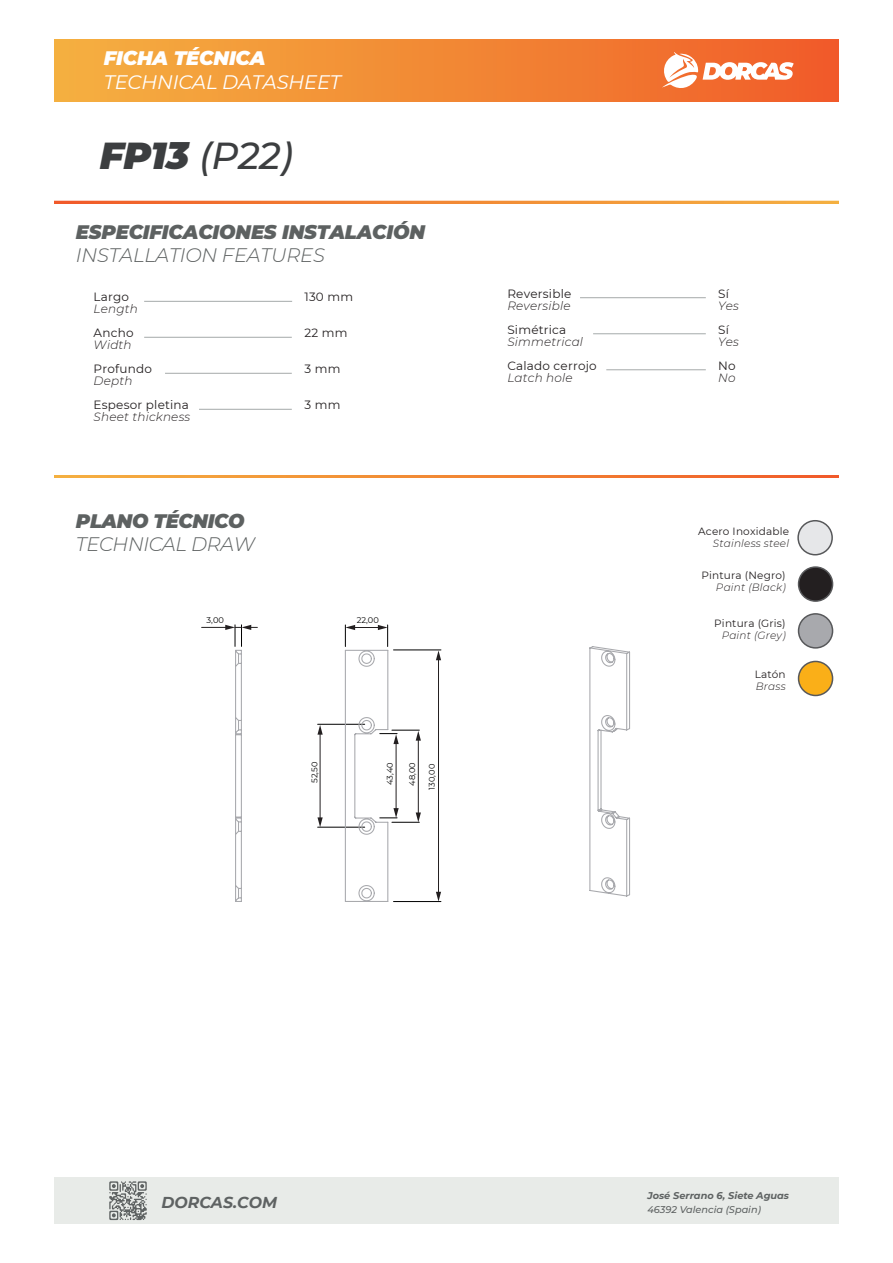
<style>
.page{position:relative;width:893px;height:1263px;background:#fff}
.page>*{position:absolute;margin:0;border:0;box-sizing:border-box;transform-origin:0 0}
.t1{font:italic 500 37.5px "Montserrat";color:#3c3e40}
.t2{font:italic 900 19.5px "Montserrat";letter-spacing:-.01em;color:#5d6161}
.t3{font:italic 300 19.5px "Montserrat";letter-spacing:-.01em;color:#5d6161}
.t4{font:italic 19.5px "Montserrat";letter-spacing:-.01em;color:#fff}
.t5{font:italic 900 19.5px "Montserrat";letter-spacing:-.01em;color:#fff}
.t6{font:italic 700 15.75px "Montserrat";color:#5e6262}
.t7{font:12px "Montserrat";letter-spacing:.015em;color:#231f20}
.t8{font:italic 300 12px "Montserrat";letter-spacing:.015em;color:#231f20}
.t9{font:10.5px "Montserrat";letter-spacing:.015em;color:#231f20}
.t10{font:italic 300 10.5px "Montserrat";letter-spacing:.015em;color:#231f20}
.t11{font:italic 700 9.75px "Montserrat";color:#5e6262}
.t12{font:italic 500 9.75px "Montserrat";color:#5e6262}
.t13{font:8.25px "Montserrat";color:#000001}
.s1{font-weight:900}
</style>
<div class="page">
<hr style="left:144px;top:301px;width:148px;height:1px;background:#afb3b3">
<hr style="left:144px;top:337px;width:148px;height:1px;background:#afb3b3">
<hr style="left:165px;top:373px;width:127px;height:1px;background:#afb3b3">
<div style="left:54px;top:1178px;width:785px;height:46px;background:#e8ebe8"></div>
<img style="left:55px;top:201px;width:784px;height:3px">
<img style="left:54px;top:39px;width:785px;height:63px">
<svg style="left:661px;top:52px;width:133px;height:39px"></svg>
<svg style="left:109px;top:1181px;width:38px;height:39px"></svg>
<hr style="left:593px;top:333px;width:113px;height:1px;background:#afb3b3">
<hr style="left:580px;top:297px;width:126px;height:1px;background:#afb3b3">
<img style="left:54px;top:475px;width:785px;height:3px">
<hr style="left:199px;top:409px;width:93px;height:1px;background:#afb3b3">
<hr style="left:606px;top:369px;width:100px;height:1px;background:#afb3b3">
<hr style="left:320px;top:733px;width:1px;height:86px;background:#231f20">
<svg style="left:317px;top:725px;width:6px;height:10px"></svg>
<svg style="left:317px;top:817px;width:6px;height:10px"></svg>
<hr style="left:318px;top:724px;width:47px;height:1px;background:#000001">
<hr style="left:318px;top:827px;width:47px;height:1px;background:#000001">
<hr style="left:438px;top:658px;width:1px;height:235px;background:#231f20">
<svg style="left:436px;top:651px;width:5px;height:9px"></svg>
<svg style="left:436px;top:892px;width:5px;height:9px"></svg>
<hr style="left:393px;top:650px;width:48px;height:1px;background:#000001">
<hr style="left:393px;top:901px;width:48px;height:1px;background:#000001">
<svg style="left:344px;top:625px;width:77px;height:277px"></svg>
<svg style="left:202px;top:625px;width:55px;height:277px"></svg>
<svg style="left:589px;top:646px;width:41px;height:251px"></svg>
<div style="left:798px;top:521px;width:34px;height:34px;background:#e6e7e9;border-radius:50%"></div>
<div style="left:797px;top:520px;width:36px;height:35px;border:2px solid #57585a;border-radius:50%"></div>
<div style="left:798px;top:614px;width:34px;height:34px;background:#a8a9ad;border-radius:50%"></div>
<div style="left:798px;top:613px;width:35px;height:36px;border:2px solid #57585a;border-radius:50%"></div>
<div style="left:798px;top:567px;width:34px;height:34px;background:#231f20;border-radius:50%"></div>
<div style="left:798px;top:566px;width:35px;height:36px;border:2px solid #57585a;border-radius:50%"></div>
<div style="left:798px;top:661px;width:34px;height:34px;background:#faaf18;border-radius:50%"></div>
<div style="left:798px;top:661px;width:35px;height:35px;border:2px solid #57585a;border-radius:50%"></div>
<h2 class="t5" style="left:104px;top:44px;width:163px">FICHA TÉCNICA</h2>
<h2 class="t4" style="left:104px;top:69px;width:239px">TECHNICAL DATASHEET</h2>
<h1 class="t1" style="left:100px;top:129px;width:195px"><span class="s1">FP13</span> (P22)</h1>
<h2 class="t2" style="left:76px;top:217px;width:351px">ESPECIFICACIONES INSTALACIÓN</h2>
<h2 class="t3" style="left:76px;top:242px;width:250px">INSTALLATION FEATURES</h2>
<p class="t7" style="left:94px;top:289px;width:37px">Largo</p>
<p class="t8" style="left:94px;top:301px;width:46px">Length</p>
<p class="t7" style="left:94px;top:325px;width:41px">Ancho</p>
<p class="t8" style="left:94px;top:337px;width:40px">Width</p>
<p class="t7" style="left:94px;top:361px;width:60px">Profundo</p>
<p class="t8" style="left:94px;top:373px;width:40px">Depth</p>
<p class="t7" style="left:94px;top:397px;width:97px">Espesor pletina</p>
<p class="t8" style="left:94px;top:409px;width:98px">Sheet thickness</p>
<h2 class="t2" style="left:76px;top:506px;width:170px">PLANO TÉCNICO</h2>
<h2 class="t3" style="left:76px;top:531px;width:181px">TECHNICAL DRAW</h2>
<p class="t13" style="left:207px;top:614px;width:19px">3,00</p>
<p class="t7" style="left:304px;top:289px;width:50px">130 mm</p>
<p class="t7" style="left:304px;top:325px;width:45px">22 mm</p>
<p class="t7" style="left:304px;top:361px;width:37px">3 mm</p>
<p class="t7" style="left:304px;top:397px;width:37px">3 mm</p>
<p class="t13" style="left:357px;top:614px;width:24px">22,00</p>
<p class="t13" style="left:309px;top:783px;width:23px;rotate:-90deg">52,50</p>
<p class="t13" style="left:426px;top:789px;width:27px;rotate:-90deg">130,00</p>
<p class="t13" style="left:384px;top:785px;width:24px;rotate:-90deg">43,40</p>
<p class="t13" style="left:406px;top:786px;width:25px;rotate:-90deg">48,00</p>
<p class="t7" style="left:507px;top:285px;width:66px">Reversible</p>
<p class="t8" style="left:507px;top:297px;width:65px">Reversible</p>
<p class="t7" style="left:507px;top:321px;width:60px">Simétrica</p>
<p class="t8" style="left:507px;top:333px;width:77px">Simmetrical</p>
<p class="t7" style="left:507px;top:357px;width:91px">Calado cerrojo</p>
<p class="t8" style="left:507px;top:369px;width:67px">Latch hole</p>
<p class="t7" style="left:718px;top:285px;width:12px">Sí</p>
<p class="t8" style="left:718px;top:297px;width:22px">Yes</p>
<p class="t7" style="left:718px;top:321px;width:12px">Sí</p>
<p class="t8" style="left:718px;top:333px;width:22px">Yes</p>
<p class="t7" style="left:718px;top:357px;width:19px">No</p>
<p class="t8" style="left:718px;top:369px;width:19px">No</p>
<p class="t9" style="left:698px;top:524px;width:92px">Acero Inoxidable</p>
<p class="t10" style="left:713px;top:536px;width:78px">Stainless steel</p>
<p class="t9" style="left:701px;top:568px;width:86px">Pintura (Negro)</p>
<p class="t10" style="left:716px;top:580px;width:71px">Paint (Black)</p>
<p class="t9" style="left:714px;top:616px;width:73px">Pintura (Gris)</p>
<p class="t10" style="left:722px;top:628px;width:66px">Paint (Grey)</p>
<p class="t9" style="left:755px;top:667px;width:33px">Latón</p>
<p class="t10" style="left:756px;top:679px;width:31px">Brass</p>
<h3 class="t6" style="left:161px;top:1191px;width:117px">DORCAS.COM</h3>
<p class="t11" style="left:647px;top:1188px;width:143px">José Serrano 6, Siete Aguas</p>
<p class="t12" style="left:647px;top:1202px;width:115px">46392 Valencia (Spain)</p>
</div>
